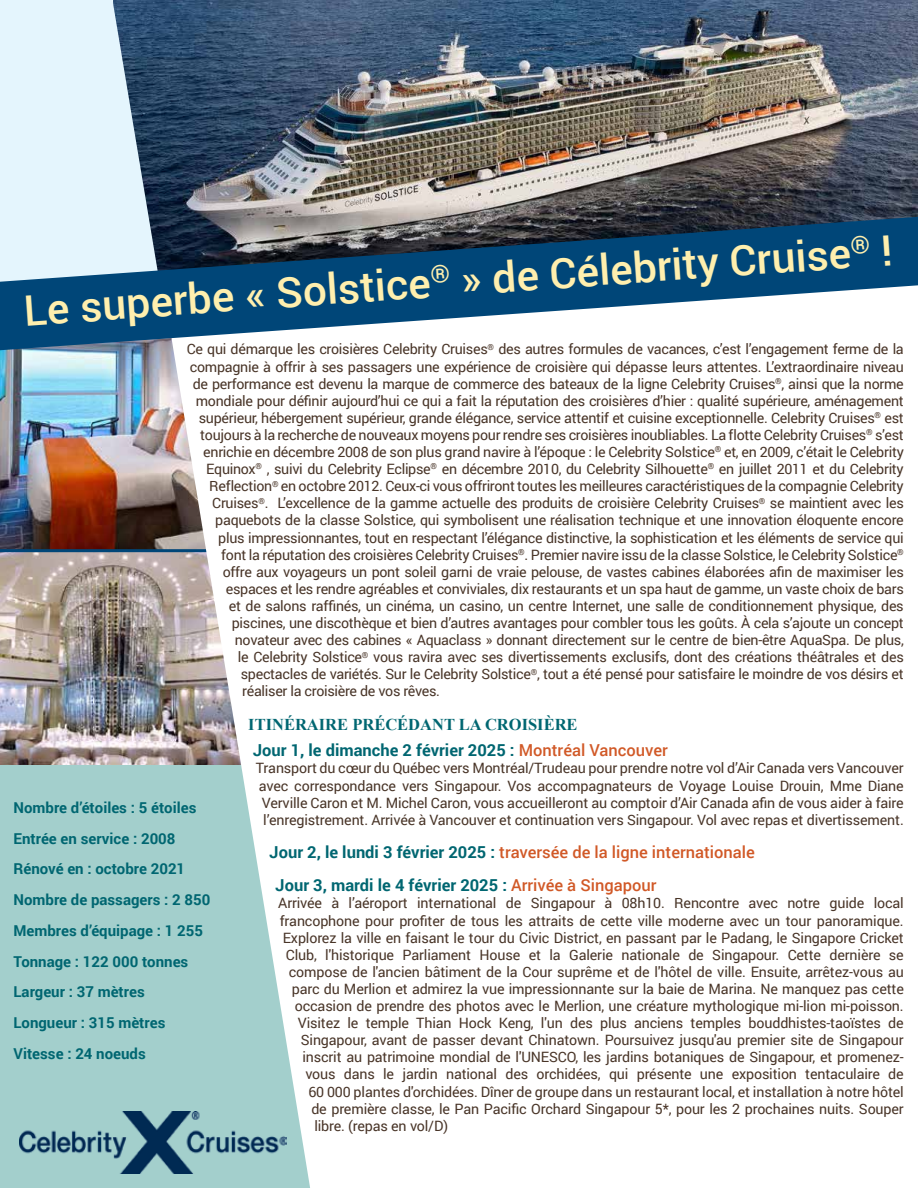
<style>
.page{position:relative;width:918px;height:1188px;background:#fff}
.page>*{position:absolute;margin:0;border:0;box-sizing:border-box;transform-origin:0 0}
.t1{font:500 42px "Roboto";color:#ffefae}
.t2{font:700 16.5px/33.3px "Roboto";color:#006671}
.t3{font:700 16.5px "Times New Roman";color:#006671}
.t4{font:700 15px/30.8px "Roboto";color:#006671}
.t5{font:14.25px/17.1px "Roboto";letter-spacing:-.02em;color:#493528;text-align:center}
.s1{font-weight:500;color:#d15927}
</style>
<div class="page">
<img style="left:159px;top:0;width:759px;height:217px">
<img style="left:0;top:350px;width:162px;height:199px">
<img style="left:0;top:552px;width:162px;height:213px">
<div style="left:0;top:765px;width:310px;height:423px;background:#a3cfcc"></div>
<svg style="left:0;top:0;width:159px;height:217px;background:#c1d4e1"></svg>
<hr style="left:0;top:549px;width:210px;height:3px;background:#004678">
<svg style="left:162px;top:350px;width:148px;height:836px"></svg>
<svg style="left:0;top:217px;width:918px;height:133px;fill:#004678"></svg>
<img style="left:20px;top:1112px;width:266px;height:62px">
<h1 class="t1" style="left:22px;top:281px;width:872px;rotate:-4deg">Le superbe « Solstice<sup>®</sup> » de Célebrity Cruise<sup>®</sup> !</h1>
<p class="t5" style="left:187px;top:340px;width:719px">Ce qui démarque les croisières Celebrity Cruises<sup>®</sup> des autres formules de vacances, c’est l’engagement ferme de la</p>
<p class="t5" style="left:190px;top:357px;width:716px">compagnie à offrir à ses passagers une expérience de croisière qui dépasse leurs attentes. L’extraordinaire niveau</p>
<p class="t5" style="left:193px;top:375px;width:712px">de performance est devenu la marque de commerce des bateaux de la ligne Celebrity Cruises<sup>®</sup>, ainsi que la norme</p>
<p class="t5" style="left:196px;top:392px;width:709px">mondiale pour définir aujourd’hui ce qui a fait la réputation des croisières d’hier : qualité supérieure, aménagement</p>
<p class="t5" style="left:199px;top:409px;width:706px">supérieur, hébergement supérieur, grande élégance, service attentif et cuisine exceptionnelle. Celebrity Cruises<sup>®</sup> est</p>
<p class="t5" style="left:200px;top:426px;width:705px">toujours à la recherche de nouveaux moyens pour rendre ses croisières inoubliables. La flotte Celebrity Cruises<sup>®</sup> s’est</p>
<p class="t5" style="left:203px;top:443px;width:702px">enrichie en décembre 2008 de son plus grand navire à l’époque : le Celebrity Solstice<sup>®</sup> et, en 2009, c’était le Celebrity</p>
<p class="t5" style="left:206px;top:460px;width:699px">Equinox<sup>®</sup> , suivi du Celebrity Eclipse<sup>®</sup> en décembre 2010, du Celebrity Silhouette<sup>®</sup> en juillet 2011 et du Celebrity</p>
<p class="t5" style="left:209px;top:477px;width:696px">Reflection<sup>®</sup> en octobre 2012. Ceux-ci vous offriront toutes les meilleures caractéristiques de la compagnie Celebrity</p>
<p class="t5" style="left:212px;top:494px;width:693px">Cruises<sup>®</sup>. L’excellence de la gamme actuelle des produits de croisière Celebrity Cruises<sup>®</sup> se maintient avec les</p>
<p class="t5" style="left:215px;top:511px;width:690px">paquebots de la classe Solstice, qui symbolisent une réalisation technique et une innovation éloquente encore</p>
<p class="t5" style="left:218px;top:528px;width:687px">plus impressionnantes, tout en respectant l’élégance distinctive, la sophistication et les éléments de service qui</p>
<p class="t5" style="left:221px;top:546px;width:684px">font la réputation des croisières Celebrity Cruises<sup>®</sup>. Premier navire issu de la classe Solstice, le Celebrity Solstice<sup>®</sup></p>
<p class="t5" style="left:223px;top:563px;width:682px">offre aux voyageurs un pont soleil garni de vraie pelouse, de vastes cabines élaborées afin de maximiser les</p>
<p class="t5" style="left:226px;top:580px;width:680px">espaces et les rendre agréables et conviviales, dix restaurants et un spa haut de gamme, un vaste choix de bars</p>
<p class="t5" style="left:229px;top:597px;width:676px">et de salons raffinés, un cinéma, un casino, un centre Internet, une salle de conditionnement physique, des</p>
<p class="t5" style="left:232px;top:614px;width:673px">piscines, une discothèque et bien d’autres avantages pour combler tous les goûts. À cela s’ajoute un concept</p>
<p class="t5" style="left:235px;top:631px;width:670px">novateur avec des cabines « Aquaclass » donnant directement sur le centre de bien-être AquaSpa. De plus,</p>
<p class="t5" style="left:238px;top:648px;width:667px">le Celebrity Solstice<sup>®</sup> vous ravira avec ses divertissements exclusifs, dont des créations théâtrales et des</p>
<p class="t5" style="left:241px;top:665px;width:665px">spectacles de variétés. Sur le Celebrity Solstice<sup>®</sup>, tout a été pensé pour satisfaire le moindre de vos désirs et</p>
<p class="t5" style="left:242px;top:682px;width:199px">réaliser la croisière de vos rêves.</p>
<p class="t3" style="left:248px;top:712px;width:331px">ITINÉRAIRE PRÉCÉDANT LA CROISIÈRE</p>
<p class="t2" style="left:253px;top:733px;width:417px">Jour 1, le dimanche 2 février 2025 : <span class="s1">Montréal Vancouver</span></p>
<p class="t5" style="left:256px;top:759px;width:650px">Transport du cœur du Québec vers Montréal/Trudeau pour prendre notre vol d’Air Canada vers Vancouver avec correspondance vers Singapour. Vos accompagnateurs de Voyage Louise Drouin, Mme Diane Verville Caron et M. Michel Caron, vous accueilleront au comptoir d’Air Canada afin de vous aider à faire l’enregistrement. Arrivée à Vancouver et continuation vers Singapour. Vol avec repas et divertissement.</p>
<p class="t2" style="left:275px;top:835px;width:481px;text-indent:-6px">Jour 2, le lundi 3 février 2025 : <span class="s1">traversée de la ligne internationale<br></span>Jour 3, mardi le 4 février 2025 : <span class="s1">Arrivée à Singapour</span></p>
<p class="t5" style="left:278px;top:894px;width:627px">Arrivée à l’aéroport international de Singapour à 08h10. Rencontre avec notre guide local</p>
<p class="t5" style="left:280px;top:911px;width:625px">francophone pour profiter de tous les attraits de cette ville moderne avec un tour panoramique.</p>
<p class="t5" style="left:283px;top:928px;width:623px">Explorez la ville en faisant le tour du Civic District, en passant par le Padang, le Singapore Cricket</p>
<p class="t5" style="left:286px;top:946px;width:620px">Club, l'historique Parliament House et la Galerie nationale de Singapour. Cette dernière se</p>
<p class="t5" style="left:289px;top:963px;width:616px">compose de l'ancien bâtiment de la Cour suprême et de l'hôtel de ville. Ensuite, arrêtez-vous au</p>
<p class="t5" style="left:292px;top:980px;width:614px">parc du Merlion et admirez la vue impressionnante sur la baie de Marina. Ne manquez pas cette</p>
<p class="t5" style="left:295px;top:997px;width:610px">occasion de prendre des photos avec le Merlion, une créature mythologique mi-lion mi-poisson.</p>
<p class="t5" style="left:298px;top:1014px;width:607px">Visitez le temple Thian Hock Keng, l'un des plus anciens temples bouddhistes-taoïstes de</p>
<p class="t5" style="left:301px;top:1031px;width:604px">Singapour, avant de passer devant Chinatown. Poursuivez jusqu'au premier site de Singapour</p>
<p class="t5" style="left:302px;top:1048px;width:603px">inscrit au patrimoine mondial de l'UNESCO, les jardins botaniques de Singapour, et promenez-</p>
<p class="t5" style="left:305px;top:1065px;width:600px">vous dans le jardin national des orchidées, qui présente une exposition tentaculaire de</p>
<p class="t5" style="left:308px;top:1082px;width:597px">60 000 plantes d'orchidées. Dîner de groupe dans un restaurant local, et installation à notre hôtel</p>
<p class="t5" style="left:311px;top:1099px;width:594px">de première classe, le Pan Pacific Orchard Singapour 5*, pour les 2 prochaines nuits. Souper</p>
<p class="t5" style="left:314px;top:1117px;width:135px">libre. (repas en vol/D)</p>
<p class="t4" style="left:14px;top:792px;width:198px">Nombre d’étoiles : 5 étoiles<br>Entrée en service : 2008<br>Rénové en : octobre 2021<br>Nombre de passagers : 2 850<br>Membres d’équipage : 1 255<br>Tonnage : 122 000 tonnes<br>Largeur : 37 mètres<br>Longueur : 315 mètres<br>Vitesse : 24 noeuds</p>
</div>
